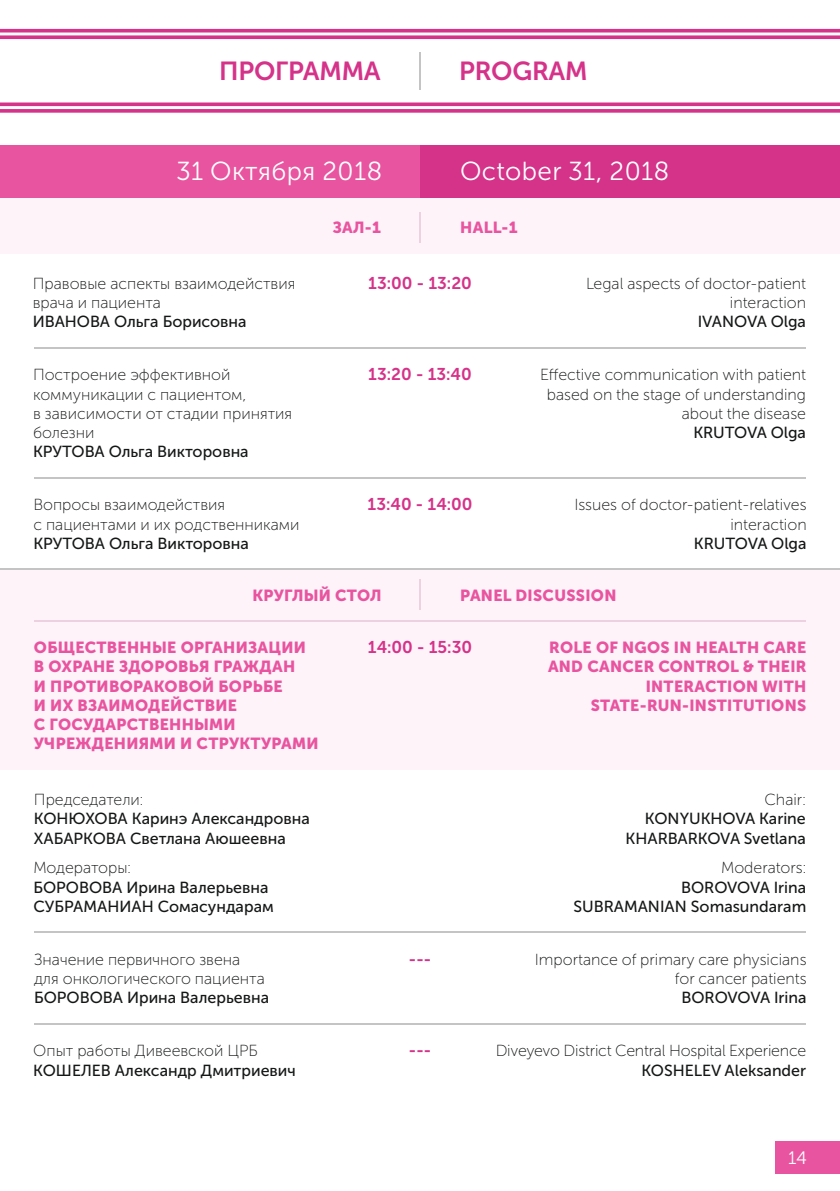
<style>
.page{position:relative;width:840px;height:1191px;background:#fff}
.page>*{position:absolute;margin:0;border:0;box-sizing:border-box;transform-origin:0 0}
.t1{font:26px "Museo Sans Cyrl 300";letter-spacing:.015em;color:#fff}
.t2{font:26px "Museo Sans Cyrl 700";letter-spacing:-.01em;color:#d53289}
.t3{font:18px "Museo Sans Cyrl 300";color:#fff}
.t4{font:17px "Museo Sans Cyrl 700";color:#d53289}
.t5{font:16px/19.2px "Museo Sans Cyrl 100";color:#151616;text-align:right}
.t6{font:16px/19.2px "Museo Sans Cyrl 500";color:#151616}
.t7{font:16px/19.2px "Museo Sans Cyrl 900,Bold";letter-spacing:.02em;color:#e8549f}
</style>
<div class="page">
<hr style="left:34px;top:1023px;width:771px;height:1px;background:#c4c4c5">
<hr style="left:34px;top:932px;width:771px;height:1px;background:#c4c4c5">
<div style="left:0;top:569px;width:839px;height:201px;background:#fff3fa"></div>
<hr style="left:0;top:569px;width:839px;height:1px;background:#c4c4c5">
<hr style="left:419px;top:580px;width:1px;height:30px;background:#edd1e0">
<svg style="left:0;top:29px;width:839px;height:4px;fill:#d53289"></svg>
<svg style="left:0;top:35px;width:839px;height:4px;fill:#d53289"></svg>
<hr style="left:419px;top:52px;width:1px;height:38px;background:#c4c4c5">
<svg style="left:0;top:102px;width:839px;height:4px;fill:#d53289"></svg>
<svg style="left:0;top:109px;width:839px;height:4px;fill:#d6378c"></svg>
<div style="left:0;top:146px;width:839px;height:52px;background:#e8549f"></div>
<div style="left:420px;top:146px;width:419px;height:52px;background:#d53289"></div>
<div style="left:0;top:198px;width:839px;height:56px;background:#fff3fa"></div>
<hr style="left:419px;top:212px;width:1px;height:30px;background:#edd1e0">
<hr style="left:34px;top:347px;width:771px;height:1px;background:#c4c4c5">
<hr style="left:34px;top:477px;width:771px;height:1px;background:#c4c4c5">
<div style="left:775px;top:1142px;width:64px;height:32px;background:#e8549f"></div>
<hr style="left:34px;top:621px;width:771px;height:1px;background:#edd1e0">
<h1 class="t2" style="left:219px;top:61px;width:163px">ПРОГРАММА</h1>
<h1 class="t2" style="left:459px;top:61px;width:130px">PROGRAM</h1>
<h1 class="t1" style="left:176px;top:160px;width:208px">31 Октября 2018</h1>
<h1 class="t1" style="left:460px;top:160px;width:211px">October 31, 2018</h1>
<p class="t7" style="left:333px;top:219px;width:50px">ЗАЛ-1</p>
<p class="t7" style="left:460px;top:219px;width:59px">HALL-1</p>
<p class="t5" style="left:33px;top:275px;width:264px;text-align:left">Правовые аспекты взаимодействия врача и пациента</p>
<p class="t6" style="left:33px;top:314px;width:215px">ИВАНОВА Ольга Борисовна</p>
<p class="t5" style="left:33px;top:367px;width:260px;text-align:left">Построение эффективной коммуникации с пациентом,<br>в зависимости от стадии принятия болезни</p>
<p class="t6" style="left:33px;top:444px;width:217px">КРУТОВА Ольга Викторовна</p>
<p class="t5" style="left:33px;top:497px;width:268px;text-align:left">Вопросы взаимодействия<br>с пациентами и их родственниками</p>
<p class="t6" style="left:33px;top:535px;width:217px">КРУТОВА Ольга Викторовна</p>
<p class="t4" style="left:368px;top:276px;width:105px">13:00 - 13:20</p>
<p class="t5" style="left:586px;top:275px;width:222px">Legal aspects of doctor-patient interaction</p>
<p class="t6" style="left:697px;top:314px;width:110px">IVANOVA Olga</p>
<p class="t4" style="left:368px;top:368px;width:105px">13:20 - 13:40</p>
<p class="t5" style="left:540px;top:367px;width:267px">Effective communication with patient based on the stage of understanding about the disease</p>
<p class="t6" style="left:693px;top:424px;width:114px">KRUTOVA Olga</p>
<p class="t4" style="left:367px;top:498px;width:107px">13:40 - 14:00</p>
<p class="t5" style="left:574px;top:497px;width:234px">Issues of doctor-patient-relatives interaction</p>
<p class="t6" style="left:693px;top:535px;width:114px">KRUTOVA Olga</p>
<p class="t7" style="left:252px;top:587px;width:131px">КРУГЛЫЙ СТОЛ</p>
<p class="t7" style="left:460px;top:587px;width:158px">PANEL DISCUSSION</p>
<p class="t7" style="left:34px;top:640px;width:273px">ОБЩЕСТВЕННЫЕ ОРГАНИЗАЦИИ</p>
<p class="t4" style="left:368px;top:640px;width:106px">14:00 - 15:30</p>
<p class="t7" style="left:34px;top:659px;width:286px">В ОХРАНЕ ЗДОРОВЬЯ ГРАЖДАН<br>И ПРОТИВОРАКОВОЙ БОРЬБЕ<br>И ИХ ВЗАИМОДЕЙСТВИЕ<br>С ГОСУДАРСТВЕННЫМИ<br>УЧРЕЖДЕНИЯМИ И СТРУКТУРАМИ</p>
<p class="t5" style="left:34px;top:791px;width:111px">Председатели:</p>
<p class="t6" style="left:34px;top:811px;width:277px">КОНЮХОВА Каринэ Александровна<br>ХАБАРКОВА Светлана Аюшеевна</p>
<p class="t5" style="left:33px;top:860px;width:99px">Модераторы:</p>
<p class="t6" style="left:33px;top:879px;width:242px">БОРОВОВА Ирина Валерьевна<br>СУБРАМАНИАН Сомасундарам</p>
<p class="t7" style="left:548px;top:640px;width:260px;text-align:right">ROLE OF NGOS IN HEALTH CARE<br>AND CANCER CONTROL &amp; THEIR<br>INTERACTION WITH<br>STATE-RUN-INSTITUTIONS</p>
<p class="t5" style="left:764px;top:791px;width:43px">Chair:</p>
<p class="t6" style="left:625px;top:811px;width:182px;text-align:right">KONYUKHOVA Karine<br>KHARBARKOVA Svetlana</p>
<p class="t5" style="left:721px;top:860px;width:87px">Moderators:</p>
<p class="t6" style="left:573px;top:879px;width:234px;text-align:right">BOROVOVA Irina<br>SUBRAMANIAN Somasundaram</p>
<p class="t5" style="left:34px;top:951px;width:232px;text-align:left">Значение первичного звена для онкологического пациента</p>
<p class="t6" style="left:34px;top:990px;width:236px">БОРОВОВА Ирина Валерьевна</p>
<p class="t5" style="left:33px;top:1043px;width:226px">Опыт работы Дивеевской ЦРБ</p>
<p class="t6" style="left:33px;top:1062px;width:264px">КОШЕЛЕВ Александр Дмитриевич</p>
<p class="t4" style="left:409px;top:952px;width:24px">---</p>
<p class="t5" style="left:534px;top:951px;width:273px">Importance of primary care physicians for cancer patients</p>
<p class="t6" style="left:681px;top:990px;width:127px">BOROVOVA Irina</p>
<p class="t4" style="left:409px;top:1043px;width:24px">---</p>
<p class="t5" style="left:495px;top:1043px;width:312px">Diveyevo District Central Hospital Experience</p>
<p class="t6" style="left:641px;top:1062px;width:166px">KOSHELEV Aleksander</p>
<p class="t3" style="left:787px;top:1151px;width:20px">14</p>
</div>
